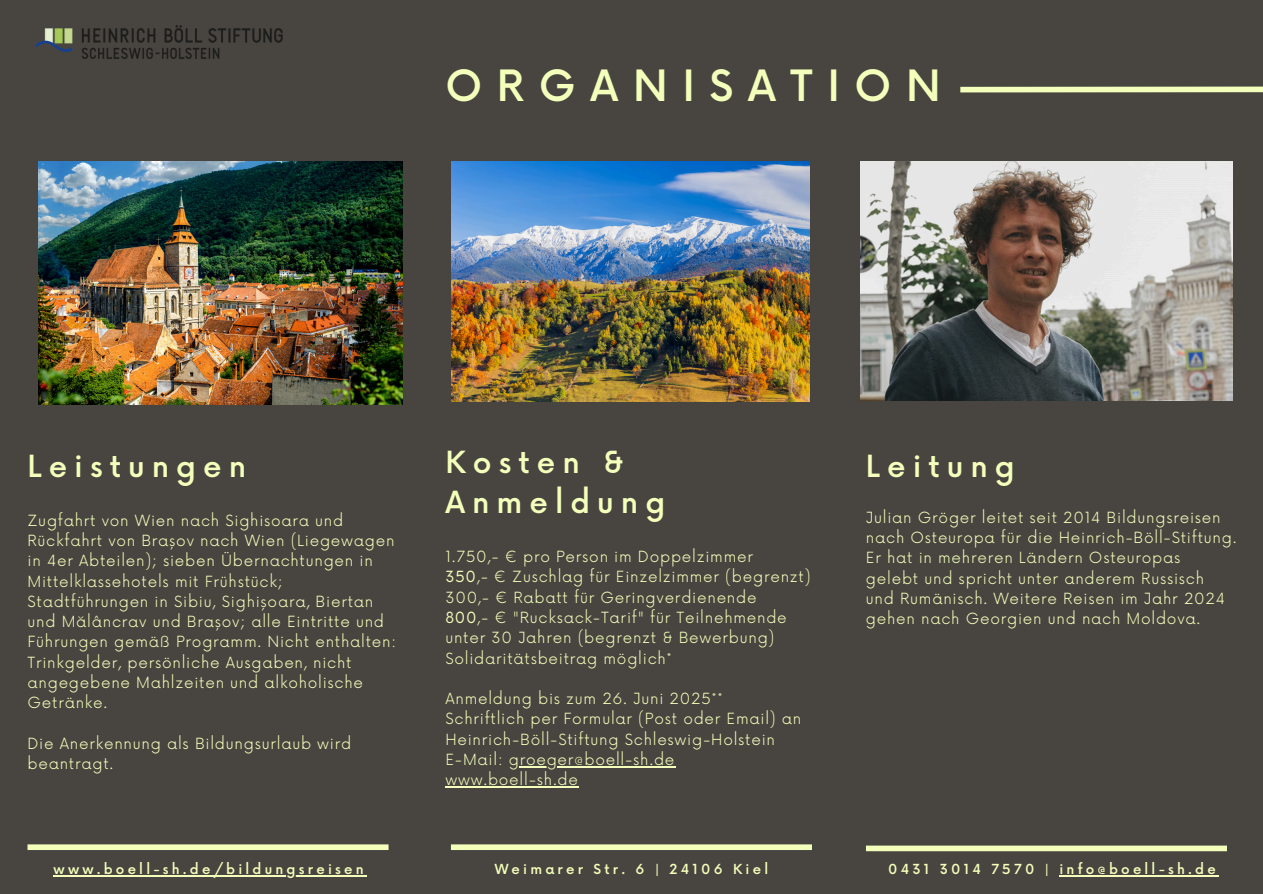
<style>
.page{position:relative;width:1263px;height:894px;background:#fff}
.page>*{position:absolute;margin:0;border:0;box-sizing:border-box;transform-origin:0 0}
.t1{font:500 42px "Now";letter-spacing:.35em;color:#f3ffba}
.t2{font:500 29.7px/39.8px "Now";letter-spacing:.235em;color:#f3ffba}
.t3{font:300 15px/20.2px "Now";letter-spacing:.05em;color:#f3ffba}
.t4{font:500 13.5px "Now";letter-spacing:.24em;color:#f3ffba}
.s1{font-weight:400}
</style>
<div class="page">
<div style="left:0;top:0;width:1263px;height:893px;background:#484540"></div>
<div style="left:960px;top:86px;width:303px;height:6px;background:#f3ffba"></div>
<div style="left:28px;top:844px;width:361px;height:5px;background:#f3ffba"></div>
<div style="left:866px;top:845px;width:361px;height:6px;background:#f3ffba"></div>
<img style="left:38px;top:161px;width:365px;height:243px">
<div style="left:451px;top:844px;width:361px;height:5px;background:#f3ffba"></div>
<img style="left:860px;top:161px;width:373px;height:239px">
<img style="left:451px;top:161px;width:358px;height:241px">
<hr style="left:54px;top:875px;width:313px;height:1px;background:#f3ffba">
<hr style="left:1059px;top:875px;width:160px;height:1px;background:#f3ffba">
<hr style="left:509px;top:765px;width:166px;height:1px;background:#f3ffba">
<hr style="left:445px;top:786px;width:134px;height:1px;background:#f3ffba">
<img style="left:36px;top:26px;width:247px;height:32px">
<p class="t1" style="left:445px;top:63px;width:497px">ORGANISATION</p>
<p class="t2" style="left:28px;top:448px;width:220px">Leistungen</p>
<p class="t3" style="left:28px;top:511px;width:370px">Zugfahrt von Wien nach Sighisoara und Rückfahrt von Brașov nach Wien (Liegewagen in 4er Abteilen); sieben Übernachtungen in Mittelklassehotels mit Frühstück; Stadtführungen in Sibiu, Sighișoara, Biertan und Mălâncrav und Brașov; alle Eintritte und Führungen gemäß Programm. Nicht enthalten:<br>Trinkgelder, persönliche Ausgaben, nicht angegebene Mahlzeiten und alkoholische Getränke.</p>
<h1 class="t3" style="left:28px;top:733px;width:325px">Die Anerkennung als Bildungsurlaub wird beantragt.</h1>
<h3 class="t2" style="left:445px;top:444px;width:221px">Kosten &amp;<br>Anmeldung</h3>
<h1 class="t3" style="left:445px;top:547px;width:309px">1.750,- € pro Person im Doppelzimmer</h1>
<p class="t3" style="left:445px;top:567px;width:367px"><span class="s1">350</span>,- € Zuschlag für Einzelzimmer (begrenzt)</p>
<p class="t3" style="left:445px;top:587px;width:313px">300,- € Rabatt für Geringverdienende</p>
<p class="t3" style="left:445px;top:608px;width:343px"><span class="s1">800</span>,- € "Rucksack-Tarif" für Teilnehmende unter 30 Jahren (begrenzt &amp; Bewerbung)</p>
<p class="t3" style="left:445px;top:648px;width:228px">Solidaritätsbeitrag möglich*</p>
<p class="t3" style="left:445px;top:689px;width:279px">Anmeldung bis zum 26. Juni 2025**</p>
<p class="t3" style="left:445px;top:709px;width:357px">Schriftlich per Formular (Post oder Email) an</p>
<p class="t3" style="left:445px;top:729px;width:331px">Heinrich-Böll-Stiftung Schleswig-Holstein</p>
<p class="t3" style="left:445px;top:749px;width:231px">E-Mail: groeger@boell-sh.de</p>
<p class="t3" style="left:445px;top:770px;width:134px">www.boell-sh.de</p>
<p class="t2" style="left:866px;top:448px;width:150px">Leitung</p>
<h2 class="t3" style="left:866px;top:508px;width:372px">Julian Gröger leitet seit 2014 Bildungsreisen nach Osteuropa für die Heinrich-Böll-Stiftung.<br>Er hat in mehreren Ländern Osteuropas<br>gelebt und spricht unter anderem Russisch<br>und Rumänisch. Weitere Reisen im Jahr 2024 gehen nach Georgien und nach Moldova.</h2>
<p class="t4" style="left:54px;top:861px;width:311px">www.boell-sh.de/bildungsreisen</p>
<p class="t4" style="left:495px;top:861px;width:275px">Weimarer Str. 6 | 24106 Kiel</p>
<p class="t4" style="left:888px;top:861px;width:329px">0431 3014 7570 | info@boell-sh.de</p>
</div>
